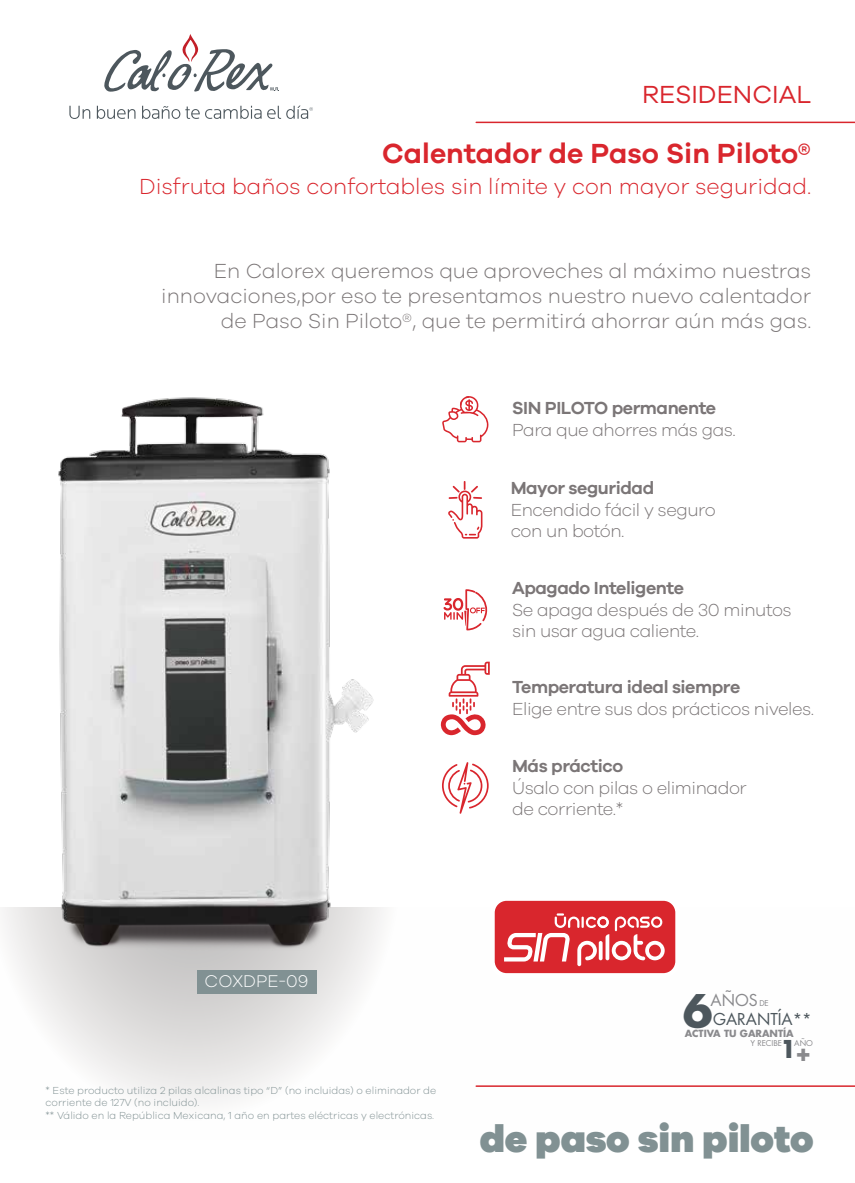
<style>
.page{position:relative;width:855px;height:1183px;background:#fff}
.page>*{position:absolute;margin:0;border:0;box-sizing:border-box;transform-origin:0 0}
.t1{font:700 43.65px "Futura";color:#4d575d}
.t2{font:900 38.7px "Galano Grotesque";color:#819193}
.t3{font:600 28.5px "Galano Grotesque";color:#d9262d}
.t4{font:25.5px "Galano Grotesque";color:#d9262d}
.t5{font:700 23.85px "Futura";color:#4d575d}
.t6{font:300 22.5px "Galano Grotesque";color:#d9262d}
.t7{font:300 21px/25.2px "Galano Grotesque";color:#7b7677;text-align:right}
.t8{font:300 18px/21.6px "Galano Grotesque";letter-spacing:-.025em;color:#7b7677}
.t9{font:600 18px "Galano Grotesque";letter-spacing:-.025em;color:#7b7677}
.t10{font:300 17.4px "Galano Grotesque";color:#fff}
.t11{font:15.9px "Futura";color:#4d575d}
.t12{font:15.9px "Futura";color:#8a8a8d}
.t13{font:300 10.5px/12.6px "Galano Grotesque";color:#819193}
.t14{font:700 9.6px "Futura";color:#8a8a8d}
.t15{font:7.8px "Futura";color:#8a8a8d}
.s1{color:#8a8a8d}
</style>
<div class="page">
<svg style="left:3px;top:907px;width:852px;height:195px"></svg>
<svg style="left:104px;top:34px;width:175px;height:58px"></svg>
<svg style="left:69px;top:106px;width:21px;height:13px"></svg>
<svg style="left:97px;top:106px;width:38px;height:13px"></svg>
<svg style="left:142px;top:106px;width:119px;height:13px"></svg>
<svg style="left:267px;top:106px;width:46px;height:13px"></svg>
<img style="left:15px;top:397px;width:388px;height:583px">
<div style="left:197px;top:969px;width:119px;height:24px;background:#819193"></div>
<hr style="left:476px;top:1085px;width:379px;height:1px;background:#d9262d">
<hr style="left:476px;top:122px;width:379px;height:1px;background:#d9262d">
<div style="left:490px;top:895px;width:190px;height:82px;background:#fff;border-radius:17px"></div>
<div style="left:493px;top:899px;width:183px;height:75px;background:#d9262d;border-radius:13px"></div>
<div style="left:492px;top:898px;width:186px;height:77px;border:3px solid #fff;border-radius:13px"></div>
<svg style="left:504px;top:913px;width:160px;height:52px"></svg>
<svg style="left:442px;top:396px;width:47px;height:46px"></svg>
<svg style="left:448px;top:481px;width:34px;height:57px"></svg>
<svg style="left:443px;top:589px;width:44px;height:41px"></svg>
<svg style="left:440px;top:661px;width:50px;height:74px"></svg>
<svg style="left:442px;top:762px;width:46px;height:51px"></svg>
<h3 class="t4" style="left:642px;top:79px;width:171px">RESIDENCIAL</h3>
<h3 class="t3" style="left:382px;top:136px;width:430px">Calentador de Paso Sin Piloto®</h3>
<p class="t6" style="left:139px;top:172px;width:674px">Disfruta baños confortables sin límite y con mayor seguridad.</p>
<p class="t7" style="left:161px;top:257px;width:651px">En Calorex queremos que aproveches al máximo nuestras innovaciones,por eso te presentamos nuestro nuevo calentador de Paso Sin Piloto®, que te permitirá ahorrar aún más gas.</p>
<p class="t9" style="left:512px;top:397px;width:205px">SIN PILOTO permanente</p>
<p class="t8" style="left:512px;top:418px;width:225px">Para que ahorres más gas.</p>
<p class="t9" style="left:510px;top:477px;width:145px">Mayor seguridad</p>
<p class="t8" style="left:510px;top:498px;width:207px">Encendido fácil y seguro con un botón.</p>
<p class="t9" style="left:512px;top:577px;width:173px">Apagado Inteligente</p>
<p class="t8" style="left:512px;top:598px;width:281px">Se apaga después de 30 minutos sin usar agua caliente.</p>
<p class="t9" style="left:512px;top:676px;width:230px">Temperatura ideal siempre</p>
<p class="t8" style="left:512px;top:697px;width:304px">Elige entre sus dos prácticos niveles.</p>
<p class="t9" style="left:512px;top:754px;width:113px">Más práctico</p>
<p class="t8" style="left:512px;top:776px;width:236px">Úsalo con pilas o eliminador de corriente.*</p>
<p class="t10" style="left:205px;top:970px;width:105px">COXDPE-09</p>
<p class="t13" style="left:46px;top:1083px;width:392px">* Este producto utiliza 2 pilas alcalinas tipo “D” (no incluidas) o eliminador de corriente de 127V (no incluido).<br>** Válido en la República Mexicana, 1 año en partes eléctricas y electrónicas.</p>
<p class="t12" style="left:710px;top:989px;width:49px">AÑOS</p>
<p class="t11" style="left:713px;top:1007px;width:100px">GARANTÍA**</p>
<h1 class="t1" style="left:682px;top:980px;width:31px">6</h1>
<p class="t15" style="left:759px;top:997px;width:11px">DE</p>
<p class="t15" style="left:750px;top:1037px;width:33px">Y RECIBE</p>
<p class="t15" style="left:794px;top:1037px;width:20px">AÑO</p>
<p class="t14" style="left:684px;top:1027px;width:111px">ACTIVA TU GARANTÍA</p>
<h3 class="t5" style="left:780px;top:1032px;width:33px">1<span class="s1">+</span></h3>
<h2 class="t2" style="left:480px;top:1113px;width:335px">de paso sin piloto</h2>
</div>
